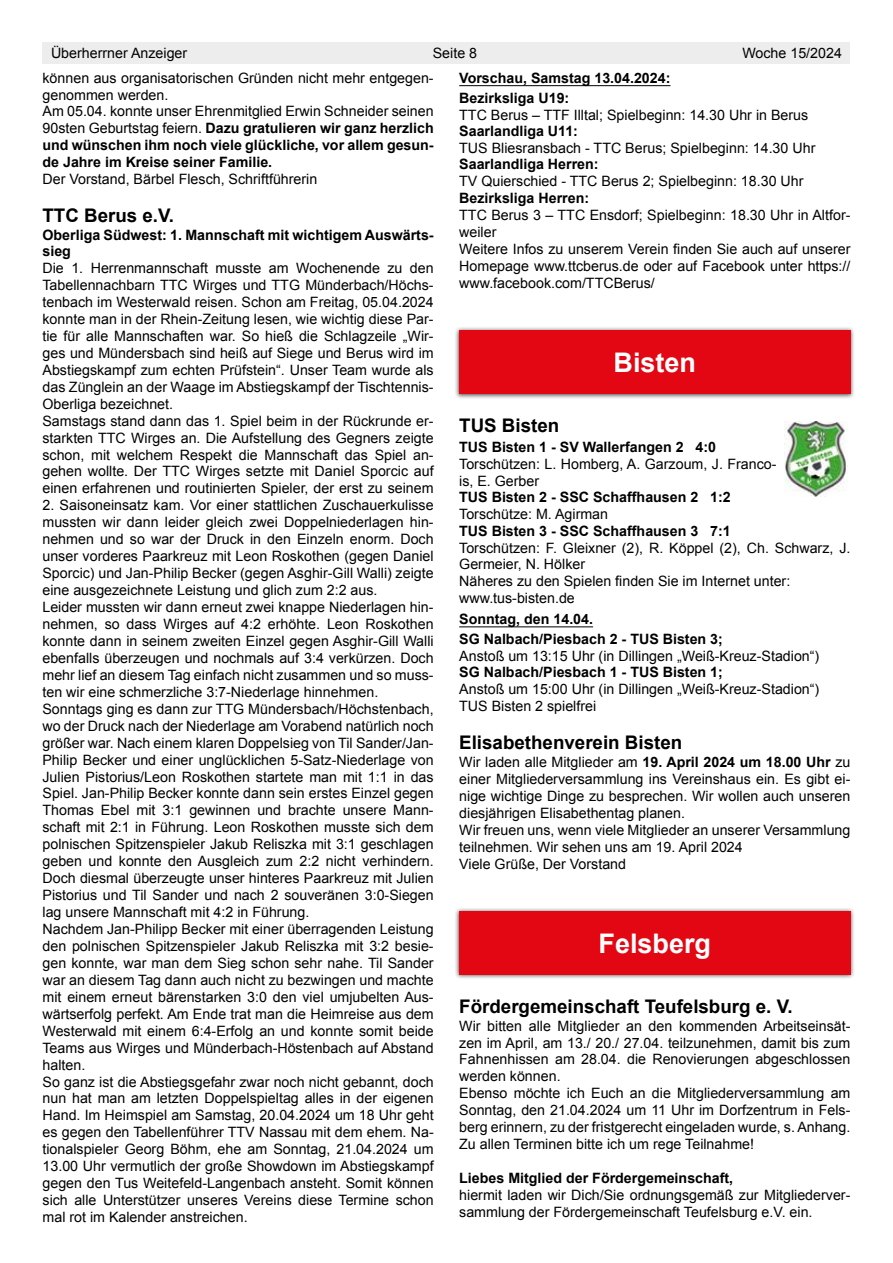
<style>
.page{position:relative;width:893px;height:1263px;background:#fff}
.page>*{position:absolute;margin:0;border:0;box-sizing:border-box;transform-origin:0 0}
.t1{font:700 27px "Arial";color:#fff}
.t2{font:700 18.75px "Arial";color:#000}
.t3{font:14.25px/17px "Arial";color:#000}
.t4{font:700 14.25px/20px "Arial";color:#000}
.s1{font-weight:700}
</style>
<div class="page">
<div style="left:43px;top:43px;width:807px;height:21px;background:#ededed"></div>
<hr style="left:459px;top:85px;width:211px;height:1px;background:#000">
<hr style="left:459px;top:626px;width:134px;height:1px;background:#000">
<div style="left:455px;top:326px;width:400px;height:73px;background:#000;opacity:.7"></div>
<div style="left:459px;top:331px;width:391px;height:63px;background:#e30613"></div>
<img style="left:784px;top:422px;width:63px;height:74px">
<div style="left:455px;top:907px;width:400px;height:73px;background:#000;opacity:.7"></div>
<div style="left:459px;top:911px;width:391px;height:64px;background:#e30613"></div>
<p class="t3" style="left:51px;top:45px;width:138px">Überherrner Anzeiger</p>
<p class="t3" style="left:433px;top:45px;width:46px">Seite 8</p>
<p class="t3" style="left:742px;top:45px;width:101px">Woche 15/2024</p>
<p class="t4" style="left:459px;top:68px;width:213px">Vorschau, Samstag 13.04.2024:<br>Bezirksliga U19:</p>
<p class="t3" style="left:459px;top:106px;width:350px">TTC Berus – TTF Illtal; Spielbeginn: 14.30 Uhr in Berus</p>
<p class="t4" style="left:459px;top:122px;width:120px">Saarlandliga U11:</p>
<p class="t3" style="left:459px;top:140px;width:358px">TUS Bliesransbach - TTC Berus; Spielbeginn: 14.30 Uhr</p>
<p class="t4" style="left:459px;top:155px;width:141px">Saarlandliga Herren:</p>
<p class="t3" style="left:459px;top:173px;width:346px">TV Quierschied - TTC Berus 2; Spielbeginn: 18.30 Uhr</p>
<p class="t4" style="left:459px;top:188px;width:131px">Bezirksliga Herren:</p>
<p class="t3" style="left:459px;top:207px;width:393px">TTC Berus 3 – TTC Ensdorf; Spielbeginn: 18.30 Uhr in Altfor&shy;weiler<br>Weitere Infos zu unserem Verein finden Sie auch auf unserer Homepage www.ttcberus.de oder auf Facebook unter https:// www.facebook.com/TTCBerus/</p>
<p class="t3" style="left:43px;top:69px;width:393px">können aus organisatorischen Gründen nicht mehr entgegen&shy;genommen werden.<br>Am 05.04. konnte unser Ehrenmitglied Erwin Schneider seinen 90sten Geburtstag feiern. <span class="s1">Dazu gratulieren wir ganz herzlich und wünschen ihm noch viele glückliche, vor allem gesun&shy;de Jahre im Kreise seiner Familie.</span></p>
<p class="t3" style="left:43px;top:171px;width:276px">Der Vorstand, Bärbel Flesch, Schriftführerin</p>
<h2 class="t2" style="left:43px;top:203px;width:133px">TTC Berus e.V.</h2>
<p class="t4" style="left:43px;top:227px;width:393px;line-height:16.5px">Oberliga Südwest: 1. Mannschaft mit wichtigem Auswärts&shy;sieg</p>
<p class="t3" style="left:42px;top:260px;width:393px">Die 1. Herrenmannschaft musste am Wochenende zu den Tabellennachbarn TTC Wirges und TTG Münderbach/Höchs&shy;tenbach im Westerwald reisen. Schon am Freitag, 05.04.2024 konnte man in der Rhein-Zeitung lesen, wie wichtig diese Par&shy;tie für alle Mannschaften war. So hieß die Schlagzeile „Wir&shy;ges und Mündersbach sind heiß auf Siege und Berus wird im Abstiegskampf zum echten Prüfstein“. Unser Team wurde als das Zünglein an der Waage im Abstiegskampf der Tischtennis-Oberliga bezeichnet.<br>Samstags stand dann das 1. Spiel beim in der Rückrunde er&shy;starkten TTC Wirges an. Die Aufstellung des Gegners zeigte schon, mit welchem Respekt die Mannschaft das Spiel an&shy;gehen wollte. Der TTC Wirges setzte mit Daniel Sporcic auf einen erfahrenen und routinierten Spieler, der erst zu seinem</p>
<p class="t3" style="left:42px;top:497px;width:393px">2. Saisoneinsatz kam. Vor einer stattlichen Zuschauerkulisse mussten wir dann leider gleich zwei Doppelniederlagen hin&shy;nehmen und so war der Druck in den Einzeln enorm. Doch unser vorderes Paarkreuz mit Leon Roskothen (gegen Daniel Sporcic) und Jan-Philip Becker (gegen Asghir-Gill Walli) zeigte eine ausgezeichnete Leistung und glich zum 2:2 aus.<br>Leider mussten wir dann erneut zwei knappe Niederlagen hin&shy;nehmen, so dass Wirges auf 4:2 erhöhte. Leon Roskothen konnte dann in seinem zweiten Einzel gegen Asghir-Gill Walli ebenfalls überzeugen und nochmals auf 3:4 verkürzen. Doch mehr lief an diesem Tag einfach nicht zusammen und so muss&shy;ten wir eine schmerzliche 3:7-Niederlage hinnehmen.<br>Sonntags ging es dann zur TTG Mündersbach/Höchstenbach, wo der Druck nach der Niederlage am Vorabend natürlich noch größer war. Nach einem klaren Doppelsieg von Til Sander/Jan-Philip Becker und einer unglücklichen 5-Satz-Niederlage von Julien Pistorius/Leon Roskothen startete man mit 1:1 in das Spiel. Jan-Philip Becker konnte dann sein erstes Einzel gegen Thomas Ebel mit 3:1 gewinnen und brachte unsere Mann&shy;schaft mit 2:1 in Führung. Leon Roskothen musste sich dem polnischen Spitzenspieler Jakub Reliszka mit 3:1 geschlagen geben und konnte den Ausgleich zum 2:2 nicht verhindern.<br>Doch diesmal überzeugte unser hinteres Paarkreuz mit Julien Pistorius und Til Sander und nach 2 souveränen 3:0-Siegen lag unsere Mannschaft mit 4:2 in Führung.<br>Nachdem Jan-Philipp Becker mit einer überragenden Leistung den polnischen Spitzenspieler Jakub Reliszka mit 3:2 besie&shy;gen konnte, war man dem Sieg schon sehr nahe. Til Sander war an diesem Tag dann auch nicht zu bezwingen und machte mit einem erneut bärenstarken 3:0 den viel umjubelten Aus&shy;wärtserfolg perfekt. Am Ende trat man die Heimreise aus dem Westerwald mit einem 6:4-Erfolg an und konnte somit beide Teams aus Wirges und Münderbach-Höstenbach auf Abstand halten.<br>So ganz ist die Abstiegsgefahr zwar noch nicht gebannt, doch nun hat man am letzten Doppelspieltag alles in der eigenen Hand. Im Heimspiel am Samstag, 20.04.2024 um 18 Uhr geht es gegen den Tabellenführer TTV Nassau mit dem ehem. Na&shy;tionalspieler Georg Böhm, ehe am Sonntag, 21.04.2024 um 13.00 Uhr vermutlich der große Showdown im Abstiegskampf gegen den Tus Weitefeld-Langenbach ansteht. Somit können sich alle Unterstützer unseres Vereins diese Termine schon mal rot im Kalender anstreichen.</p>
<h1 class="t1" style="left:614px;top:345px;width:84px">Bisten</h1>
<h2 class="t2" style="left:459px;top:413px;width:102px">TUS Bisten</h2>
<p class="t4" style="left:459px;top:437px;width:258px">TUS Bisten 1 - SV Wallerfangen 2 4:0</p>
<p class="t3" style="left:459px;top:455px;width:319px">Torschützen: L. Homberg, A. Garzoum, J. Franco&shy;is, E. Gerber</p>
<p class="t4" style="left:459px;top:488px;width:273px">TUS Bisten 2 - SSC Schaffhausen 2 1:2</p>
<p class="t3" style="left:459px;top:506px;width:150px">Torschütze: M. Agirman</p>
<p class="t4" style="left:459px;top:521px;width:273px">TUS Bisten 3 - SSC Schaffhausen 3 7:1</p>
<p class="t3" style="left:459px;top:539px;width:393px">Torschützen: F. Gleixner (2), R. Köppel (2), Ch. Schwarz, J.<br>Germeier, N. Hölker<br>Näheres zu den Spielen finden Sie im Internet unter: www.tus-bisten.de</p>
<p class="t4" style="left:459px;top:609px;width:265px">Sonntag, den 14.04.<br>SG Nalbach/Piesbach 2 - TUS Bisten 3;</p>
<p class="t3" style="left:459px;top:647px;width:362px">Anstoß um 13:15 Uhr (in Dillingen „Weiß-Kreuz-Stadion“)</p>
<p class="t4" style="left:459px;top:663px;width:265px">SG Nalbach/Piesbach 1 - TUS Bisten 1;</p>
<p class="t3" style="left:459px;top:681px;width:362px">Anstoß um 15:00 Uhr (in Dillingen „Weiß-Kreuz-Stadion“)<br>TUS Bisten 2 spielfrei</p>
<h2 class="t2" style="left:459px;top:730px;width:224px">Elisabethenverein Bisten</h2>
<p class="t3" style="left:459px;top:753px;width:393px">Wir laden alle Mitglieder am <span class="s1">19. April 2024 um 18.00 Uhr</span> zu einer Mitgliederversammlung ins Vereinshaus ein. Es gibt ei&shy;nige wichtige Dinge zu besprechen. Wir wollen auch unseren diesjährigen Elisabethentag planen.<br>Wir freuen uns, wenn viele Mitglieder an unserer Versammlung teilnehmen. Wir sehen uns am 19. April 2024<br>Viele Grüße, Der Vorstand</p>
<h1 class="t1" style="left:599px;top:926px;width:114px">Felsberg</h1>
<h2 class="t2" style="left:459px;top:994px;width:335px">Fördergemeinschaft Teufelsburg e. V.</h2>
<p class="t3" style="left:459px;top:1017px;width:393px">Wir bitten alle Mitglieder an den kommenden Arbeitseinsät&shy;zen im April, am 13./ 20./ 27.04. teilzunehmen, damit bis zum Fahnenhissen am 28.04. die Renovierungen abgeschlossen werden können.<br>Ebenso möchte ich Euch an die Mitgliederversammlung am Sonntag, den 21.04.2024 um 11 Uhr im Dorfzentrum in Fels&shy;berg erinnern, zu der fristgerecht eingeladen wurde, s. Anhang.<br>Zu allen Terminen bitte ich um rege Teilnahme!</p>
<p class="t4" style="left:459px;top:1168px;width:275px">Liebes Mitglied der Fördergemeinschaft,</p>
<p class="t3" style="left:459px;top:1186px;width:393px">hiermit laden wir Dich/Sie ordnungsgemäß zur Mitgliederver&shy;sammlung der Fördergemeinschaft Teufelsburg e.V. ein.</p>
</div>
